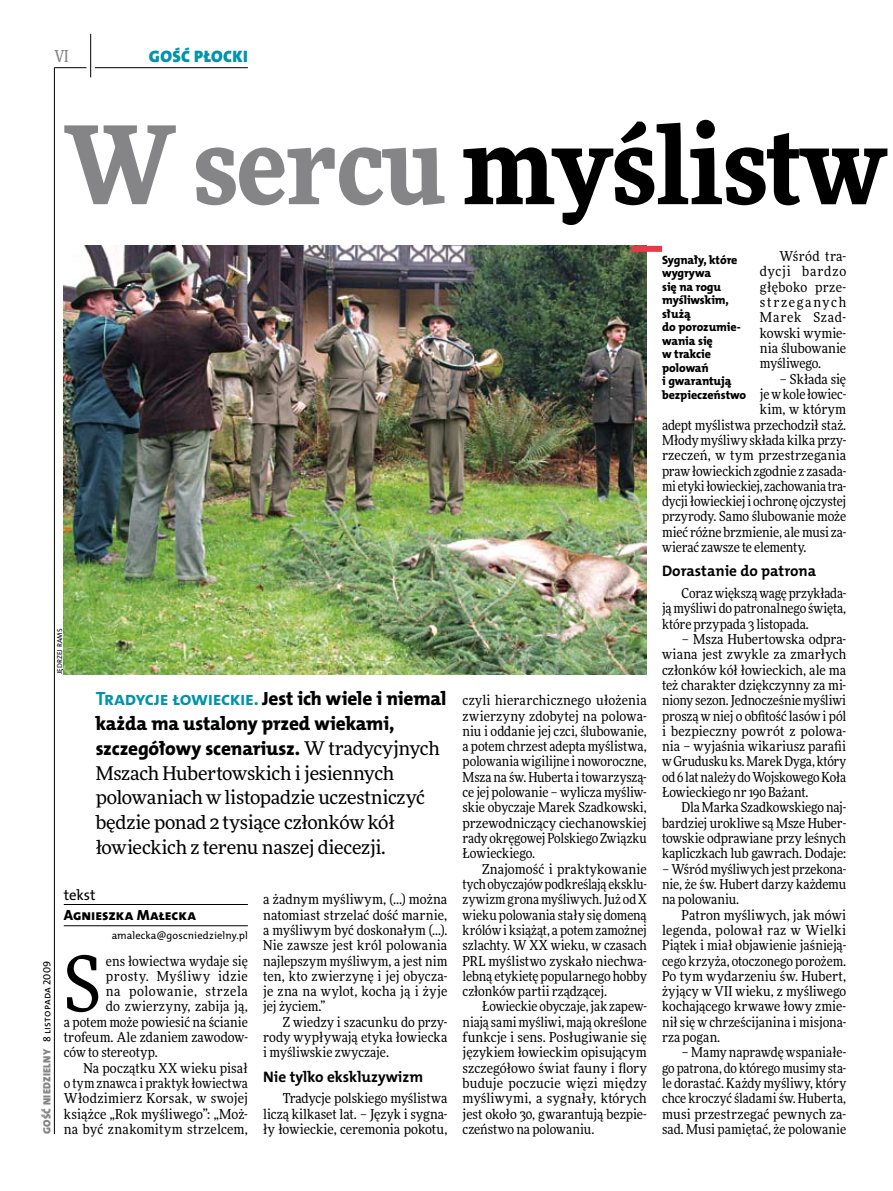
<style>
.page{position:relative;width:893px;height:1191px;background:#fff}
.page>*{position:absolute;margin:0;border:0;box-sizing:border-box;transform-origin:0 0}
.t1{font:900 108px "Freeday Narrow";letter-spacing:-.01em;color:#000}
.t2{font:76.95px "Freeday Narrow News";color:#000}
.t3{font:19.35px/24.9px "The Mix HP8 Ex Bld";color:#000}
.t4{font:18.9px/24.9px "Freeday News";letter-spacing:-.015em;color:#000}
.t5{font:16.65px "The Mix HP9 Blk";letter-spacing:.02em;color:#0093aa}
.t6{font:500 16.5px "Freeday Narrow";color:#858486;scale:.9 1}
.t7{font:15.3px "The Mix HP7 Bld";color:#000}
.t8{font:14.85px "The Mix HP8 Ex Bld";color:#000}
.t9{font:14.85px "The Mix HP5 Plain";color:#000}
.t10{font:13.65px/15.3px "Freeday Narrow News";color:#000;text-align:justify}
.t11{font:13.65px "Freeday Narrow News";letter-spacing:.02em;color:#000}
.t12{font:13.65px "Freeday Narrow News";letter-spacing:.035em;color:#000}
.t13{font:13.65px "Freeday Narrow News";letter-spacing:.04em;color:#000}
.t14{font:12px/13.5px "The Mix HP8 Ex Bld";letter-spacing:-.005em;color:#000}
.t15{font:10.5px "The Mix HP9 Blk";letter-spacing:.025em;color:#858486}
.t16{font:10.5px "The Mix HP5 Plain";color:#000}
.t17{font:7.2px "The Mix HP5 Plain";color:#000}
.s1{color:#858486}
.s2{font-family:"The Mix HP7 Bld";color:#0093aa}
.s3{font-family:"Freeday News";font-size:18.9px}
.s4{font-family:"The Mix HP5 Plain";color:#000}
</style>
<div class="page">
<hr style="left:54px;top:67px;width:1px;height:1067px;background:#000">
<hr style="left:90px;top:34px;width:1px;height:43px;background:#000">
<hr style="left:54px;top:67px;width:32px;height:1px;background:#000">
<hr style="left:95px;top:67px;width:153px;height:1px;background:#000">
<hr style="left:64px;top:904px;width:184px;height:1px;background:#000">
<hr style="left:64px;top:925px;width:184px;height:1px;background:#000">
<img style="left:64px;top:246px;width:583px;height:428px">
<div style="left:631px;top:246px;width:31px;height:6px;background:#eb3848"></div>
<p class="t6" style="left:54px;top:46px;width:17px">VI</p>
<p class="t5" style="left:149px;top:46px;width:100px">GOŚĆ PŁOCKI</p>
<h1 class="t1" style="left:64px;top:95px;width:824px"><span class="s1">W sercu</span> myślistw</h1>
<p class="t17" style="left:55px;top:674px;width:47px;rotate:-90deg">jędrzej rams</p>
<h3 class="t3" style="left:96px;top:686px;width:353px"><span class="s2">Tradycje łowieckie.</span> Jest ich wiele i niemal każda ma ustalony przed wiekami, szczegółowy scenariusz. <span class="s3">W tradycyjnych</span></h3>
<h3 class="t4" style="left:96px;top:760px;width:331px">Mszach Hubertowskich i jesiennych polowaniach w listopadzie uczestniczyć będzie ponad 2 tysiące członków kół łowieckich z terenu naszej diecezji.</h3>
<p class="t15" style="left:40px;top:1134px;width:175px;rotate:-90deg">GOŚĆ NIEDZIELNY <span class="s4">8 listopada 2009</span></p>
<p class="t9" style="left:64px;top:885px;width:33px">tekst</p>
<p class="t8" style="left:64px;top:905px;width:134px">Agnieszka Małecka</p>
<p class="t16" style="left:112px;top:928px;width:138px">amalecka@goscniedzielny.pl</p>
<h2 class="t2" style="left:64px;top:936px;width:39px">S</h2>
<p class="t10" style="left:106px;top:953px;width:143px">ens łowiectwa wydaje się</p>
<p class="t12" style="left:106px;top:967px;width:143px">prosty. Myśliwy idzie</p>
<p class="t13" style="left:106px;top:983px;width:143px">na polowanie, strzela</p>
<p class="t10" style="left:106px;top:998px;width:143px">do zwierzyny, zabija ją,</p>
<p class="t10" style="left:64px;top:1014px;width:186px">a potem może powiesić na ścianie</p>
<p class="t10" style="left:64px;top:1029px;width:186px">trofeum. Ale zdaniem zawodow-</p>
<p class="t10" style="left:64px;top:1044px;width:95px">ców to stereotyp.</p>
<p class="t10" style="left:83px;top:1060px;width:166px">Na początku XX wieku pisał</p>
<p class="t10" style="left:64px;top:1075px;width:186px">o tym znawca i praktyk łowiectwa</p>
<p class="t10" style="left:64px;top:1090px;width:186px">Włodzimierz Korsak, w swojej</p>
<p class="t10" style="left:64px;top:1106px;width:186px">książce „Rok myśliwego”: „Moż-</p>
<p class="t11" style="left:64px;top:1120px;width:186px">na być znakomitym strzelcem,</p>
<p class="t10" style="left:263px;top:891px;width:186px">a żadnym myśliwym, (…) można natomiast strzelać dość marnie, a myśliwym być doskonałym (…).<br>Nie zawsze jest król polowania najlepszym myśliwym, a jest nim ten, kto zwierzynę i jej obycza&shy;je zna na wylot, kocha ją i żyje jej życiem.”</p>
<p class="t10" style="left:263px;top:1014px;width:186px;text-indent:20px">Z wiedzy i szacunku do przy&shy;rody wypływają etyka łowiecka i myśliwskie zwyczaje.</p>
<p class="t7" style="left:263px;top:1066px;width:161px">Nie tylko ekskluzywizm</p>
<p class="t10" style="left:263px;top:1090px;width:186px;text-indent:20px">Tradycje polskiego myślistwa liczą kilkaset lat. – Język i sygna&shy;ły łowieckie, ceremonia pokotu,</p>
<p class="t10" style="left:463px;top:692px;width:186px">czyli hierarchicznego ułożenia zwierzyny zdobytej na polowa&shy;niu i oddanie jej czci, ślubowanie, a potem chrzest adepta myślistwa, polowania wigilijne i noworoczne, Msza na św. Huberta itowarzyszą&shy;ce jej polowanie – wylicza myśliw&shy;skie obyczaje Marek Szadkowski, przewodniczący ciechanowskiej rady okręgowej Polskiego Związku Łowieckiego.</p>
<p class="t10" style="left:463px;top:861px;width:186px;text-indent:20px">Znajomość i praktykowanie tych obyczajów podkreślają eksklu&shy;zywizm grona myśliwych. Już odX wieku polowania stały się domeną królów i książąt, a potem zamożnej szlachty. W XX wieku, w czasach PRL myślistwo zyskało niechwa&shy;lebną etykietę popularnego hobby członków partii rządzącej.</p>
<p class="t10" style="left:463px;top:998px;width:186px;text-indent:20px">Łowieckie obyczaje, jak zapew&shy;niają sami myśliwi, mają określone funkcje i sens. Posługiwanie się językiem łowieckim opisującym szczegółowo świat fauny i flory buduje poczucie więzi między myśliwymi, a sygnały, których jest około 30, gwarantują bezpie&shy;czeństwo na polowaniu.</p>
<p class="t10" style="left:760px;top:248px;width:88px;text-indent:20px">Wśród tra&shy;dycji bardzo głęboko prze&shy;strzeganych Marek Szad&shy;kowski wymie&shy;nia ślubowanie myśliwego.</p>
<p class="t10" style="left:779px;top:371px;width:68px">– Składa się</p>
<p class="t10" style="left:760px;top:386px;width:88px">jewkole łowiec-</p>
<p class="t10" style="left:760px;top:401px;width:88px">kim, w którym</p>
<p class="t10" style="left:662px;top:417px;width:186px">adept myślistwa przechodził staż.</p>
<p class="t10" style="left:662px;top:432px;width:186px">Młody myśliwy składa kilka przy-</p>
<p class="t10" style="left:662px;top:447px;width:186px">rzeczeń, w tym przestrzegania</p>
<p class="t10" style="left:662px;top:463px;width:186px">praw łowieckich zgodnie z zasada-</p>
<p class="t10" style="left:662px;top:478px;width:186px">mi etyki łowieckiej, zachowania tra-</p>
<p class="t10" style="left:662px;top:493px;width:186px">dycji łowieckiej i ochronę ojczystej</p>
<p class="t10" style="left:662px;top:509px;width:186px">przyrody. Samo ślubowanie może</p>
<p class="t10" style="left:662px;top:524px;width:186px">mieć różne brzmienie, ale musi za-</p>
<p class="t10" style="left:662px;top:539px;width:146px">wierać zawsze te elementy.</p>
<p class="t7" style="left:662px;top:561px;width:156px">Dorastanie do patrona</p>
<p class="t10" style="left:662px;top:585px;width:186px;text-indent:20px">Coraz większą wagę przykłada&shy;ją myśliwi do patronalnego święta, które przypada 3 listopada.</p>
<p class="t10" style="left:662px;top:631px;width:186px;text-indent:20px">– Msza Hubertowska odpra&shy;wiana jest zwykle za zmarłych członków kół łowieckich, ale ma też charakter dziękczynny za mi&shy;niony sezon. Jednocześnie myśliwi proszą w niej o obfitość lasów i pól i bezpieczny powrót z polowa&shy;nia – wyjaśnia wikariusz parafii wGrudusku ks.Marek Dyga, który od 6 lat należy doWojskowego Koła Łowieckiego nr 190 Bażant.</p>
<p class="t10" style="left:662px;top:799px;width:186px;text-indent:20px">Dla Marka Szadkowskiego naj&shy;bardziej urokliwe są Msze Huber&shy;towskie odprawiane przy leśnych kapliczkach lub gawrach. Dodaje:</p>
<p class="t10" style="left:662px;top:861px;width:186px">– Wśród myśliwych jest przekona&shy;nie, że św. Hubert darzy każdemu na polowaniu.</p>
<p class="t10" style="left:662px;top:907px;width:186px;text-indent:20px">Patron myśliwych, jak mówi legenda, polował raz w Wielki Piątek i miał objawienie jaśnieją&shy;cego krzyża, otoczonego porożem.<br>Po tym wydarzeniu św. Hubert, żyjący w VII wieku, z myśliwego kochającego krwawe łowy zmie&shy;nił się w chrześcijanina i misjona&shy;rza pogan.</p>
<p class="t10" style="left:662px;top:1044px;width:186px;text-indent:20px">– Mamy naprawdę wspaniałe&shy;go patrona, do którego musimy sta&shy;le dorastać. Każdy myśliwy, który chce kroczyć śladami św. Huberta, musi przestrzegać pewnych za&shy;sad. Musi pamiętać, że polowanie</p>
<p class="t14" style="left:662px;top:253px;width:86px">Sygnały, które wygrywa<br>się na rogu myśliwskim, służą<br>do porozumie&shy;wania się<br>w trakcie polowań<br>i gwarantują bezpieczeństwo</p>
</div>
